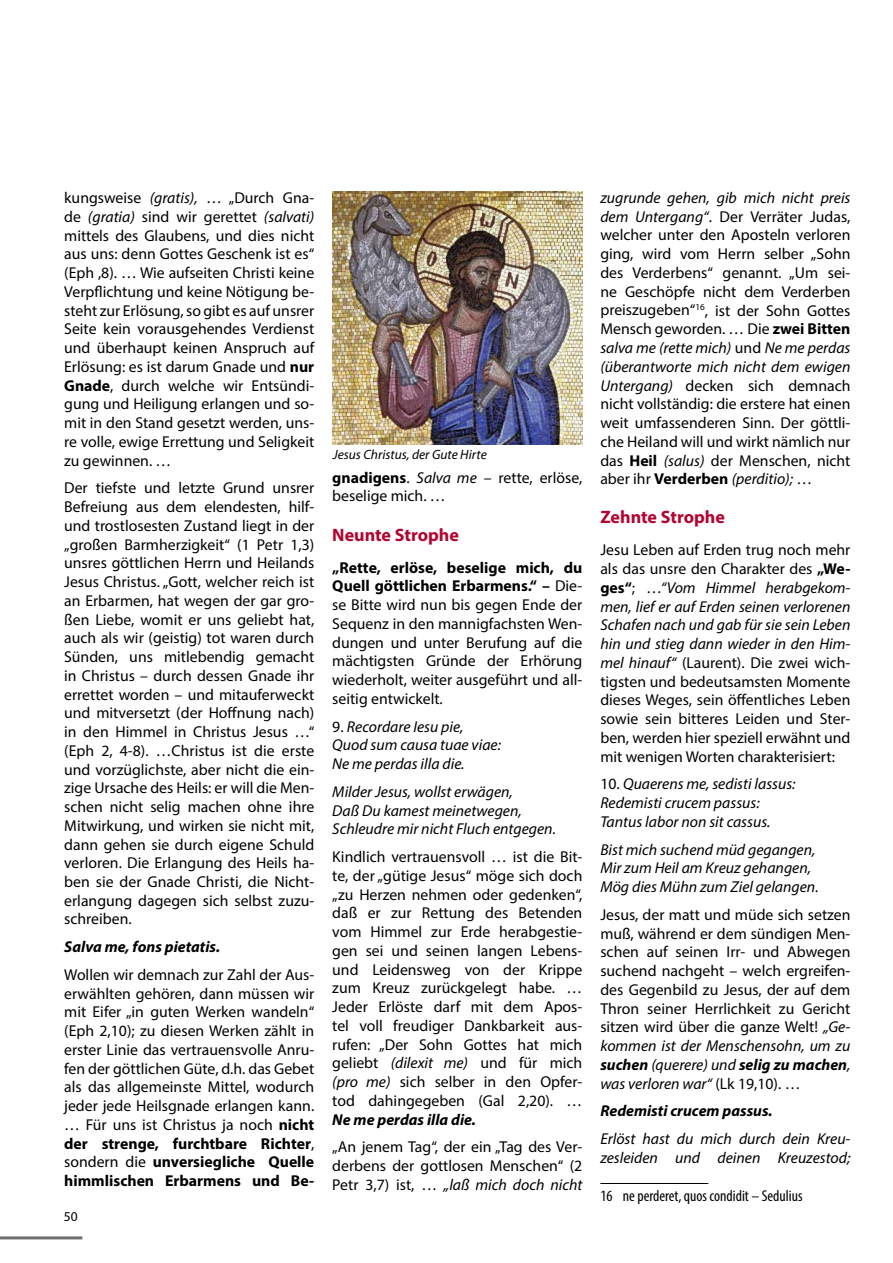
<style>
.page{position:relative;width:893px;height:1263px;background:#fff}
.page>*{position:absolute;margin:0;border:0;box-sizing:border-box;transform-origin:0 0}
.t1{font:700 18px "Myriad Pro";color:#b30430}
.t2{font:15.75px/18.8px "Myriad Pro";color:#000;text-align:justify}
.t3{font:italic 15.75px/18.8px "Myriad Pro";color:#000}
.t4{font:italic 700 15.75px "Myriad Pro";color:#000}
.t5{font:condensed 15.75px "Myriad Pro";color:#000}
.t6{font:italic 13.5px "Myriad Pro";color:#000}
.t7{font:13.5px "Myriad Pro";color:#000}
.s1{font-style:italic}
.s2{font-weight:700}
.s3{font-style:normal}
.s4{font-weight:700;font-style:italic}
</style>
<div class="page">
<hr style="left:0;top:1236px;width:82px;height:3px;background:#6f6f6e">
<hr style="left:600px;top:1183px;width:108px;height:1px;background:#000">
<img style="left:333px;top:191px;width:250px;height:254px">
<p class="t2" style="left:64px;top:188px;width:252px">kungsweise <span class="s1">(gratis),</span> … „Durch Gna&shy;de <span class="s1">(gratia)</span> sind wir gerettet <span class="s1">(salvati) </span>mittels des Glaubens, und dies nicht aus uns: denn Gottes Geschenk ist es“ (Eph ,8). … Wie aufseiten Christi keine Verpflichtung und keine Nötigung be&shy;steht zur Erlösung, so gibt es auf unsrer Seite kein vorausgehendes Verdienst und überhaupt keinen Anspruch auf Erlösung: es ist darum Gnade und <span class="s2">nur Gnade</span>, durch welche wir Entsündi&shy;gung und Heiligung erlangen und so&shy;mit in den Stand gesetzt werden, uns&shy;re volle, ewige Errettung und Seligkeit zu gewinnen. …</p>
<p class="t2" style="left:64px;top:478px;width:252px">Der tiefste und letzte Grund unsrer Befreiung aus dem elendesten, hilf&shy;und trostlosesten Zustand liegt in der „großen Barmherzigkeit“ (1 Petr 1,3) unsres göttlichen Herrn und Heilands Jesus Christus. „Gott, welcher reich ist an Erbarmen, hat wegen der gar gro&shy;ßen Liebe, womit er uns geliebt hat, auch als wir (geistig) tot waren durch Sünden, uns mitlebendig gemacht in Christus – durch dessen Gnade ihr errettet worden – und mitauferweckt und mitversetzt (der Hoffnung nach) in den Himmel in Christus Jesus …“ (Eph 2, 4-8). …Christus ist die erste und vorzüglichste, aber nicht die ein&shy;zige Ursache des Heils: er will die Men&shy;schen nicht selig machen ohne ihre Mitwirkung, und wirken sie nicht mit, dann gehen sie durch eigene Schuld verloren. Die Erlangung des Heils ha&shy;ben sie der Gnade Christi, die Nicht&shy;erlangung dagegen sich selbst zuzu&shy;schreiben.</p>
<p class="t4" style="left:64px;top:937px;width:157px">Salva me, fons pietatis.</p>
<p class="t2" style="left:64px;top:965px;width:252px">Wollen wir demnach zur Zahl der Aus&shy;erwählten gehören, dann müssen wir mit Eifer „in guten Werken wandeln“ (Eph 2,10); zu diesen Werken zählt in erster Linie das vertrauensvolle Anru&shy;fen der göttlichen Güte, d.h. das Gebet als das allgemeinste Mittel, wodurch jeder jede Heilsgnade erlangen kann. … Für uns ist Christus ja noch <span class="s2">nicht der strenge, furchtbare Richter</span>, sondern die <span class="s2">unversiegliche Quelle himmlischen Erbarmens und Be-</span></p>
<p class="t7" style="left:64px;top:1208px;width:15px">50</p>
<p class="t6" style="left:333px;top:446px;width:156px">Jesus Christus, der Gute Hirte</p>
<p class="t2" style="left:332px;top:468px;width:252px"><span class="s2">gnadigens</span>. <span class="s1">Salva me</span> – rette, erlöse, beselige mich. …</p>
<p class="t1" style="left:332px;top:523px;width:128px">Neunte Strophe</p>
<p class="t2" style="left:332px;top:558px;width:252px"><span class="s2">„Rette, erlöse, beselige mich, du Quell göttlichen Erbarmens.“ –</span> Die&shy;se Bitte wird nun bis gegen Ende der Sequenz in den mannigfachsten Wen&shy;dungen und unter Berufung auf die mächtigsten Gründe der Erhörung wiederholt, weiter ausgeführt und all&shy;seitig entwickelt.</p>
<p class="t3" style="left:332px;top:717px;width:170px"><span class="s3">9.</span> Recordare Iesu pie,<br>Quod sum causa tuae viae:<br>Ne me perdas illa die.</p>
<p class="t3" style="left:332px;top:782px;width:225px">Milder Jesus, wollst erwägen,<br>Daß Du kamest meinetwegen,<br>Schleudre mir nicht Fluch entgegen.</p>
<p class="t2" style="left:332px;top:847px;width:252px">Kindlich vertrauensvoll … ist die Bit&shy;te, der „gütige Jesus“ möge sich doch „zu Herzen nehmen oder gedenken“, daß er zur Rettung des Betenden vom Himmel zur Erde herabgestie&shy;gen sei und seinen langen Lebens&shy;und Leidensweg von der Krippe zum Kreuz zurückgelegt habe. … Jeder Erlöste darf mit dem Apos&shy;tel voll freudiger Dankbarkeit aus&shy;rufen: „Der Sohn Gottes hat mich geliebt <span class="s1">(dilexit me)</span> und für mich <span class="s1">(pro me)</span> sich selber in den Opfer&shy;tod dahingegeben (Gal 2,20). …</p>
<p class="t4" style="left:332px;top:1109px;width:145px">Ne me perdas illa die.</p>
<p class="t2" style="left:332px;top:1137px;width:252px">„An jenem Tag“, der ein „Tag des Ver&shy;derbens der gottlosen Menschen“ (2<br>Petr 3,7) ist, … <span class="s1">„laß mich doch nicht</span></p>
<p class="t2" style="left:600px;top:188px;width:252px"><span class="s1">zugrunde gehen, gib mich nicht preis dem Untergang“</span>. Der Verräter Judas, welcher unter den Aposteln verloren ging, wird vom Herrn selber „Sohn des Verderbens“ genannt. „Um sei&shy;ne Geschöpfe nicht dem Verderben preiszugeben“<sup>16</sup>, ist der Sohn Gottes Mensch geworden. … Die <span class="s2">zwei Bitten </span><span class="s1">salva me (rette mich)</span> und <span class="s1">Ne me perdas (überantworte mich nicht dem ewigen Untergang)</span> decken sich demnach nicht vollständig: die erstere hat einen weit umfassenderen Sinn. Der göttli&shy;che Heiland will und wirkt nämlich nur das <span class="s2">Heil</span> <span class="s1">(salus)</span> der Menschen, nicht aber ihr <span class="s2">Verderben</span> <span class="s1">(perditio);</span> …</p>
<p class="t1" style="left:600px;top:506px;width:126px">Zehnte Strophe</p>
<p class="t2" style="left:600px;top:541px;width:252px">Jesu Leben auf Erden trug noch mehr als das unsre den Charakter des <span class="s2">„We&shy;ges“</span>; <span class="s1">…“Vom Himmel herabgekom&shy;men, lief er auf Erden seinen verlorenen Schafen nach und gab für sie sein Leben hin und stieg dann wieder in den Him&shy;mel hinauf“</span> (Laurent). Die zwei wich&shy;tigsten und bedeutsamsten Momente dieses Weges, sein öffentliches Leben sowie sein bitteres Leiden und Ster&shy;ben, werden hier speziell erwähnt und mit wenigen Worten charakterisiert:</p>
<p class="t3" style="left:600px;top:774px;width:197px"><span class="s3">10.</span> Quaerens me, sedisti lassus:<br>Redemisti crucem passus:<br>Tantus labor non sit cassus.</p>
<p class="t3" style="left:600px;top:840px;width:220px">Bist mich suchend müd gegangen,<br>Mir zum Heil am Kreuz gehangen,<br>Mög dies Mühn zum Ziel gelangen.</p>
<p class="t2" style="left:600px;top:905px;width:252px">Jesus, der matt und müde sich setzen muß, während er dem sündigen Men&shy;schen auf seinen Irr- und Abwegen suchend nachgeht – welch ergreifen&shy;des Gegenbild zu Jesus, der auf dem Thron seiner Herrlichkeit zu Gericht sitzen wird über die ganze Welt! <span class="s1">„Ge&shy;kommen ist der Menschensohn, um zu </span><span class="s4">suchen</span> <span class="s1">(querere) und</span> <span class="s4">selig zu machen</span><span class="s1">, was verloren war“</span> (Lk 19,10). …</p>
<p class="t4" style="left:600px;top:1101px;width:174px">Redemisti crucem passus.</p>
<p class="t3" style="left:600px;top:1129px;width:252px">Erlöst hast du mich durch dein Kreu&shy;zesleiden und deinen Kreuzestod;</p>
<p class="t5" style="left:600px;top:1186px;width:204px">16 ne perderet, quos condidit – Sedulius</p>
</div>
